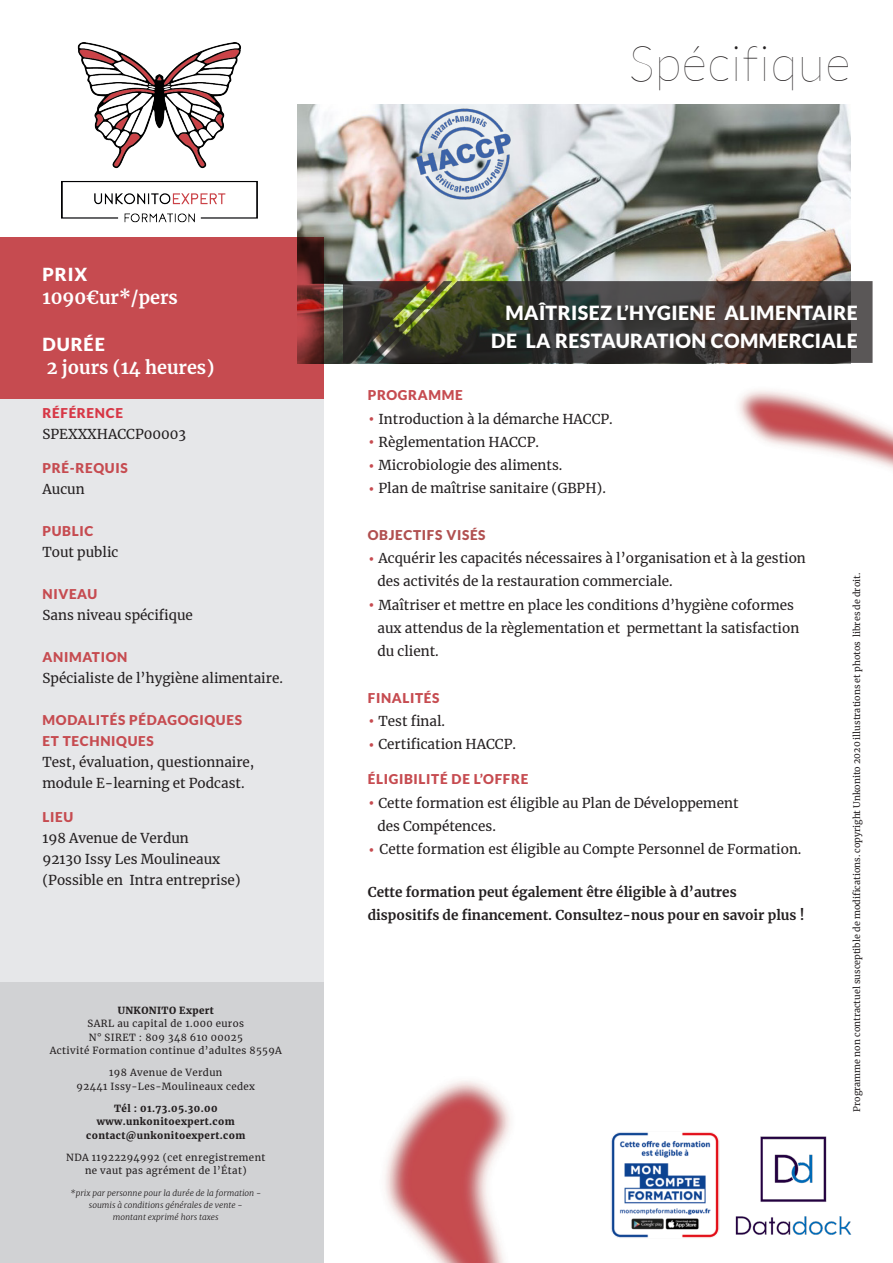
<style>
.page{position:relative;width:893px;height:1263px;background:#fff}
.page>*{position:absolute;margin:0;border:0;box-sizing:border-box;transform-origin:0 0}
.Rubrique{font:100 49.5px "Lato";letter-spacing:.02em;color:#231f20}
.TITRE{font:900 19.5px "Lato";letter-spacing:.02em;color:#fff}
.Titre_Niveau_2_Réser{font:700 18px/23.2px "Merriweather";color:#fff}
.Texte_réserve{font:700 18px "Merriweather";color:#fff}
.Titre_Niveau_2_Réser-2{font:900 18px "Lato";letter-spacing:.05em;color:#fff}
.Texte{font:13.5px/21px "Merriweather";color:#231f20}
.Texte-2{font:700 13.5px "Merriweather";color:#231f20}
.Texte-3{font:900 13.5px/21px "Lato";letter-spacing:.05em;color:#c64b50}
.Titres_Niveau_2{font:900 13.5px "Lato";letter-spacing:.05em;color:#c64b50}
.Texte-4{font:900 13.5px "Lato";letter-spacing:.05em;color:#b15050}
.Titres_Niveau_2-2{font:900 13.5px "Lato";letter-spacing:.05em;color:#d73746}
.Mentions{font:9.75px/13.5px "Merriweather";letter-spacing:.04em;color:#231f20;text-align:center}
.Mentions-2{font:900 9.75px/13.5px "Merriweather";letter-spacing:.04em;color:#231f20;text-align:center}
.Texte-5{font:9px "Merriweather";color:#231f20}
.astérisque{font:italic 300 8.25px/12px "Merriweather";color:#231f20;text-align:center}
.s1{font-family:"Lato";font-weight:900}
.s2{font-weight:900}
.s3{font-size:18px;color:#c64b50}
</style>
<div class="page">
<img style="left:298px;top:104px;width:552px;height:260px">
<img style="left:410px;top:104px;width:108px;height:102px">
<img style="left:739px;top:390px;width:154px;height:79px">
<div style="left:0;top:399px;width:323px;height:583px;background:#e6e7e9"></div>
<div style="left:0;top:982px;width:323px;height:281px;background:#d1d2d4"></div>
<div style="left:0;top:237px;width:323px;height:162px;background:#c64b50"></div>
<img style="left:385px;top:1081px;width:125px;height:182px">
<img style="left:62px;top:43px;width:195px;height:180px">
<img style="left:735px;top:1136px;width:117px;height:99px">
<svg style="left:343px;top:281px;width:530px;height:82px;background:#3c3a32"></svg>
<img style="left:611px;top:1132px;width:109px;height:106px">
<p class="Titre_Niveau_2_Réser" style="left:43px;top:262px;width:137px"><span class="s1">PRIX<br></span>1090€ur*/pers</p>
<p class="Titre_Niveau_2_Réser-2" style="left:43px;top:334px;width:64px">DURÉE</p>
<p class="Texte_réserve" style="left:47px;top:355px;width:169px">2 jours (14 heures)</p>
<p class="Titres_Niveau_2-2" style="left:43px;top:405px;width:82px">RÉFÉRENCE</p>
<p class="Texte" style="left:43px;top:423px;width:145px">SPEXXXHACCP00003</p>
<p class="Titres_Niveau_2" style="left:43px;top:460px;width:87px">PRÉ-REQUIS</p>
<p class="Texte" style="left:43px;top:478px;width:44px">Aucun</p>
<p class="Texte-3" style="left:43px;top:520px;width:52px">PUBLIC</p>
<p class="Texte" style="left:43px;top:541px;width:77px">Tout public</p>
<p class="Texte-3" style="left:43px;top:583px;width:56px">NIVEAU</p>
<p class="Texte" style="left:43px;top:604px;width:152px">Sans niveau spécifique</p>
<p class="Texte-3" style="left:43px;top:646px;width:86px">ANIMATION</p>
<p class="Texte" style="left:43px;top:667px;width:242px">Spécialiste de l’hygiène alimentaire.</p>
<p class="Texte-3" style="left:43px;top:709px;width:201px">MODALITÉS PÉDAGOGIQUES<br>ET TECHNIQUES</p>
<p class="Texte" style="left:43px;top:751px;width:213px">Test, évaluation, questionnaire, module E-learning et Podcast.</p>
<p class="Titres_Niveau_2" style="left:43px;top:809px;width:32px">LIEU</p>
<p class="Texte" style="left:43px;top:827px;width:200px">198 Avenue de Verdun<br>92130 Issy Les Moulineaux (Possible en Intra entreprise)</p>
<p class="Mentions" style="left:50px;top:1003px;width:234px"><span class="s2">UNKONITO Expert<br></span>SARL au capital de 1.000 euros<br>N° SIRET : 809 348 610 00025<br>Activité Formation continue d’adultes 8559A</p>
<p class="Mentions" style="left:77px;top:1066px;width:180px">198 Avenue de Verdun<br>92441 Issy-Les-Moulineaux cedex</p>
<p class="Mentions-2" style="left:86px;top:1101px;width:161px">Tél : 01.73.05.30.00 www.unkonitoexpert.com contact@unkonitoexpert.com</p>
<p class="Mentions" style="left:66px;top:1150px;width:201px">NDA 11922294992 (cet enregistrement ne vaut pas agrément de l’État)</p>
<p class="astérisque" style="left:70px;top:1187px;width:193px">*prix par personne pour la durée de la formation - soumis à conditions générales de vente -<br>montant exprimé hors taxes</p>
<p class="Rubrique" style="left:629px;top:38px;width:223px">Spécifique</p>
<p class="TITRE" style="left:506px;top:301px;width:354px">MAÎTRISEZ L’HYGIENE ALIMENTAIRE</p>
<p class="TITRE" style="left:491px;top:330px;width:368px">DE LA RESTAURATION COMMERCIALE</p>
<p class="Titres_Niveau_2" style="left:368px;top:387px;width:96px">PROGRAMME</p>
<p class="Texte" style="left:368px;top:408px;width:246px"><span class="s3">•</span> Introduction à la démarche HACCP.</p>
<p class="Texte" style="left:368px;top:431px;width:173px"><span class="s3">•</span> Règlementation HACCP.</p>
<p class="Texte" style="left:368px;top:454px;width:196px"><span class="s3">•</span> Microbiologie des aliments.</p>
<p class="Texte" style="left:368px;top:477px;width:240px"><span class="s3">•</span> Plan de maîtrise sanitaire (GBPH).</p>
<p class="Texte-4" style="left:368px;top:527px;width:119px">OBJECTIFS VISÉS</p>
<p class="Texte" style="left:368px;top:547px;width:439px"><span class="s3">•</span> Acquérir les capacités nécessaires à l’organisation et à la gestion</p>
<p class="Texte" style="left:377px;top:570px;width:297px">des activités de la restauration commerciale.</p>
<p class="Texte" style="left:368px;top:594px;width:428px"><span class="s3">•</span> Maîtriser et mettre en place les conditions d’hygiène coformes</p>
<p class="Texte" style="left:377px;top:617px;width:423px">aux attendus de la règlementation et permettant la satisfaction</p>
<p class="Texte" style="left:377px;top:640px;width:63px">du client.</p>
<p class="Texte-3" style="left:368px;top:687px;width:73px">FINALITÉS</p>
<p class="Texte" style="left:368px;top:710px;width:79px"><span class="s3">•</span> Test final.</p>
<p class="Texte" style="left:368px;top:733px;width:150px"><span class="s3">•</span> Certification HACCP.</p>
<p class="Titres_Niveau_2" style="left:368px;top:771px;width:162px">ÉLIGIBILITÉ DE L’OFFRE</p>
<p class="Texte" style="left:377px;top:791px;width:363px;line-height:23.2px;text-indent:-10px"><span class="s3">•</span> Cette formation est éligible au Plan de Développement des Compétences.</p>
<p class="Texte" style="left:368px;top:838px;width:435px"><span class="s3">•</span> Cette formation est éligible au Compte Personnel de Formation.</p>
<p class="Texte-2" style="left:368px;top:883px;width:370px">Cette formation peut également être éligible à d’autres</p>
<p class="Texte-2" style="left:368px;top:906px;width:438px">dispositifs de financement. Consultez-nous pour en savoir plus !</p>
<p class="Texte-5" style="left:851px;top:1111px;width:540px;rotate:-90deg">Programme non contractuel susceptible de modifications. copyright Unkonito 2020 illustrations et photos libres de droit.</p>
</div>
